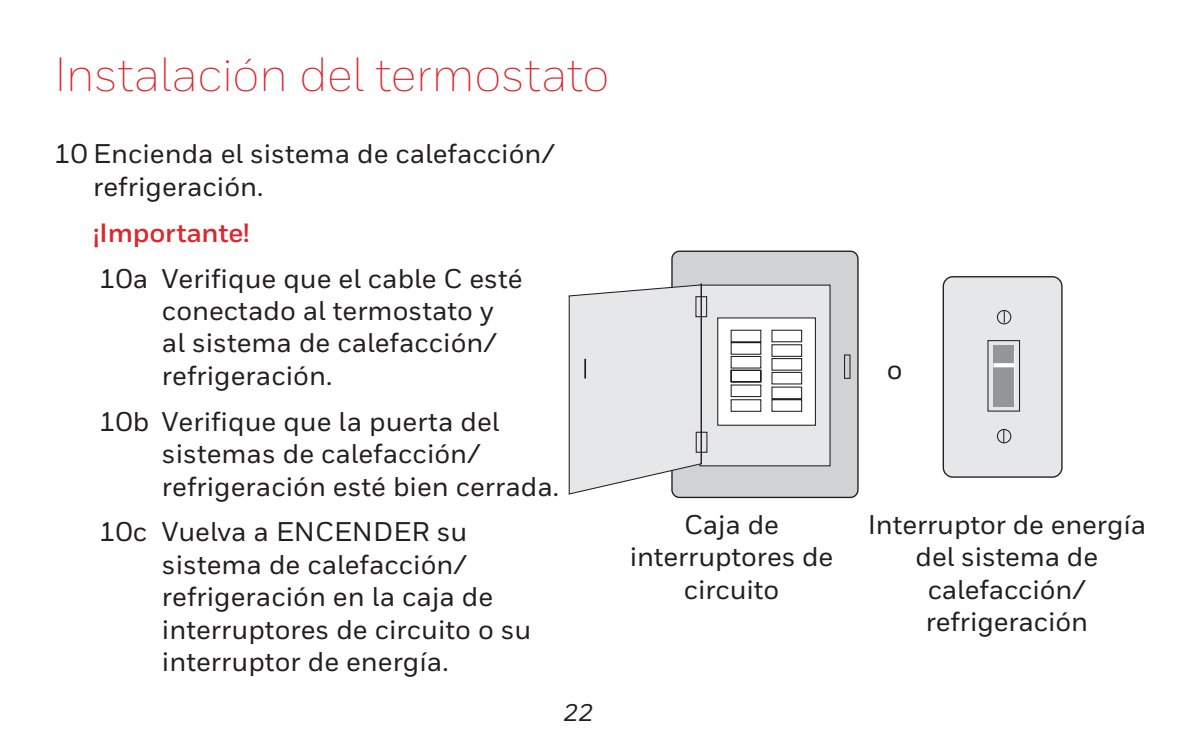
<style>
.page{position:relative;width:1188px;height:756px;background:#fff}
.page>*{position:absolute;margin:0;border:0;box-sizing:border-box;transform-origin:0 0}
.t1{font:300 48px "Honeywell Sans";letter-spacing:-.02em;color:#dc272d}
.t2{font:500 27px/32.4px "Honeywell Sans";color:#231f20}
.t3{font:700 26.4px "Honeywell Sans";letter-spacing:-.01em;color:#dc272d}
.t4{font:italic 500 24px "Honeywell Sans";color:#231f20}
.t5{font:12.6px "Helvetica";color:#231f20}
</style>
<div class="page">
<div style="left:943px;top:277px;width:119px;height:200px;background:#e6e7e9;border-radius:10px"></div>
<div style="left:943px;top:276px;width:120px;height:202px;border:1px solid #231f20;border-radius:10px"></div>
<div style="left:987px;top:340px;width:33px;height:72px;background:#e6e7e9;border:1px solid #231f20"></div>
<div style="left:994px;top:351px;width:21px;height:52px;background:#fbfbfc"></div>
<div style="left:993px;top:345px;width:21px;height:61px;background:#939598"></div>
<svg style="left:993px;top:363px;width:21px;height:4px"></svg>
<svg style="left:996px;top:310px;width:16px;height:134px"></svg>
<div style="left:671px;top:251px;width:188px;height:247px;background:#d1d2d4;border:1px solid #231f20;border-radius:8px"></div>
<div style="left:699px;top:285px;width:132px;height:181px;background:#e6e7e9"></div>
<div style="left:717px;top:317px;width:99px;height:109px;background:#fff;border:1px solid #231f20"></div>
<svg style="left:730px;top:329px;width:121px;height:83px"></svg>
<hr style="left:701px;top:283px;width:1px;height:181px;background:#231f20">
<svg style="left:569px;top:284px;width:139px;height:211px;background:#e1e1e3"></svg>
<h1 class="t1" style="left:54px;top:46px;width:557px">Instalación del termostato</h1>
<p class="t2" style="left:93px;top:138px;width:464px;text-indent:-39px">10 Encienda el sistema de calefacción/ refrigeración.</p>
<p class="t3" style="left:93px;top:217px;width:158px">¡Importante!</p>
<p class="t2" style="left:162px;top:263px;width:362px;text-indent:-63px">10a Verifique que el cable C esté conectado al termostato y al sistema de calefacción/ refrigeración.</p>
<p class="t2" style="left:162px;top:406px;width:399px;text-indent:-63px">10b Verifique que la puerta del sistemas de calefacción/ refrigeración esté bien cerrada.</p>
<p class="t2" style="left:162px;top:516px;width:371px;text-indent:-63px">10c Vuelva a ENCENDER su sistema de calefacción/ refrigeración en la caja de interruptores de circuito o su interruptor de energía.</p>
<p class="t5" style="left:1013px;top:524px;width:47px">M31544</p>
<p class="t2" style="left:887px;top:354px;width:17px">o</p>
<p class="t2" style="left:630px;top:509px;width:205px;text-align:center">Caja de interruptores de circuito</p>
<p class="t2" style="left:868px;top:509px;width:280px;text-align:center">Interruptor de energía del sistema de calefacción/ refrigeración</p>
<p class="t4" style="left:564px;top:698px;width:31px">22</p>
</div>
